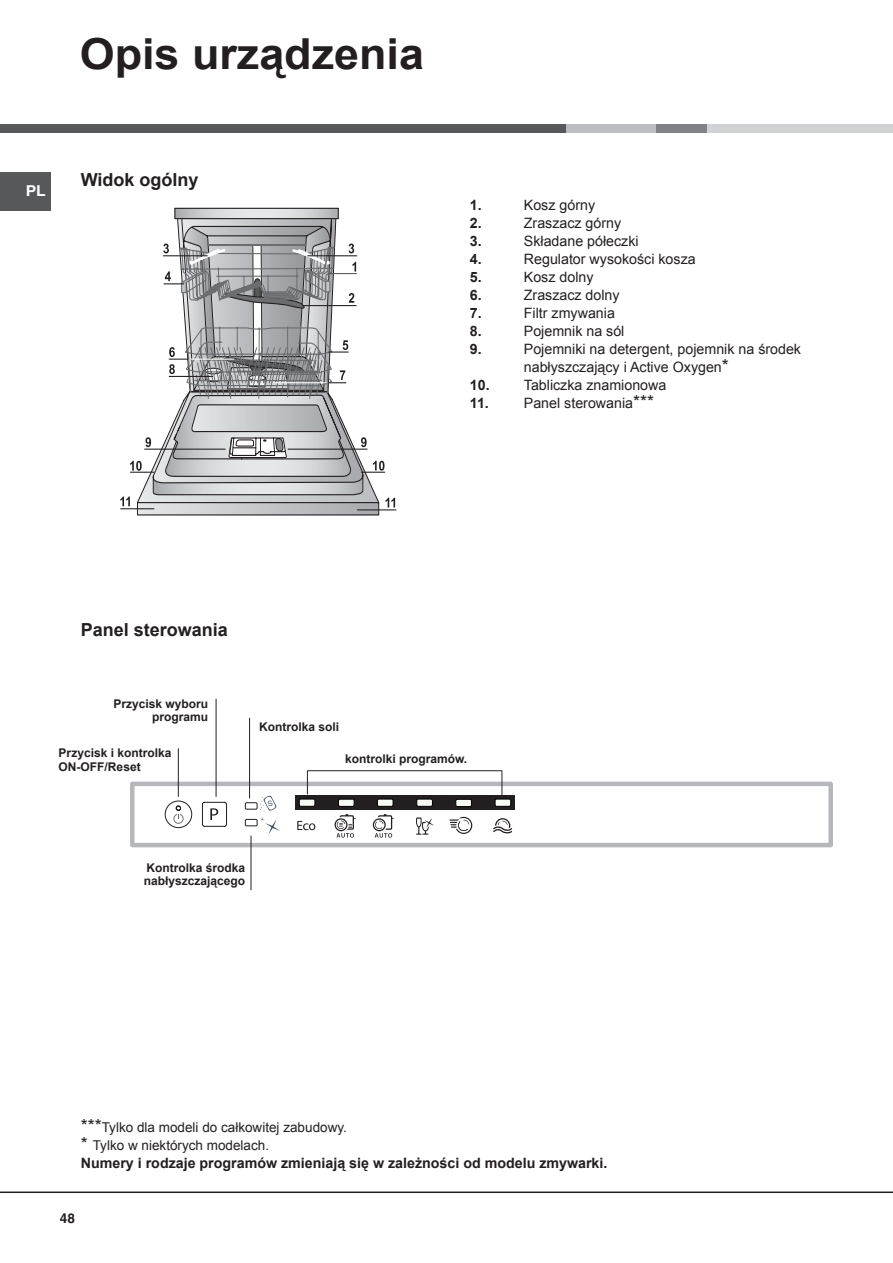
<style>
.page{position:relative;width:893px;height:1263px;background:#fff}
.page>*{position:absolute;margin:0;border:0;box-sizing:border-box;transform-origin:0 0}
.HEAD_1{font:700 42.75px "Arial";color:#231f20;scale:1.05 1}
.HEAD_2{font:700 18px "Arial";color:#231f20}
.t1{font:700 15px "Helvetica";color:#fff;scale:1.05 1}
.BODY_TEXT{font:14.25px/18px "Arial";color:#231f20}
.BODY_TEXT-2{font:700 14.25px "Arial";color:#231f20}
.BODY_TEXT-3{font:13.5px "Arial";color:#231f20}
.t2{font:700 13.5px "Helvetica";color:#231f20}
.BODY_TEXT-4{font:700 12px/13.5px "Arial";color:#231f20}
.Normale{font:700 12px "Arial";color:#231f20}
.s1{font-size:18px}
.s2{font-weight:700}
</style>
<div class="page">
<div style="left:0;top:172px;width:51px;height:38px;background:#57585a"></div>
<hr style="left:0;top:1191px;width:893px;height:2px;background:#231f20">
<div style="left:0;top:124px;width:893px;height:9px;background:#57585a"></div>
<div style="left:566px;top:124px;width:90px;height:9px;background:#bcbdc0"></div>
<div style="left:656px;top:124px;width:51px;height:9px;background:#808285"></div>
<div style="left:707px;top:124px;width:186px;height:9px;background:#d1d2d4"></div>
<svg style="left:176px;top:210px;width:161px;height:4px"></svg>
<div style="left:174px;top:208px;width:165px;height:11px;border:1px solid #231f20"></div>
<hr style="left:357px;top:510px;width:39px;height:1px;background:#231f20">
<svg style="left:120px;top:214px;width:275px;height:301px"></svg>
<div style="left:130px;top:782px;width:703px;height:65px;border:4px solid #b6b7bb"></div>
<svg style="left:245px;top:795px;width:35px;height:39px"></svg>
<svg style="left:165px;top:801px;width:62px;height:27px"></svg>
<div style="left:295px;top:795px;width:220px;height:15px;background:#231f20"></div>
<div style="left:495px;top:799px;width:16px;height:7px;background:#f7fbf5;border-radius:2px"></div>
<div style="left:495px;top:799px;width:16px;height:7px;border:1px solid #000001;border-radius:2px"></div>
<div style="left:456px;top:799px;width:15px;height:7px;background:#f7fbf5;border-radius:2px"></div>
<div style="left:456px;top:799px;width:16px;height:8px;border:1px solid #000001;border-radius:2px"></div>
<div style="left:417px;top:799px;width:15px;height:7px;background:#f7fbf5;border-radius:2px"></div>
<div style="left:417px;top:799px;width:16px;height:7px;border:1px solid #000001;border-radius:2px"></div>
<div style="left:377px;top:799px;width:16px;height:7px;background:#f7fbf5;border-radius:2px"></div>
<div style="left:377px;top:799px;width:16px;height:7px;border:1px solid #000001;border-radius:2px"></div>
<div style="left:338px;top:799px;width:16px;height:7px;background:#f7fbf5;border-radius:2px"></div>
<div style="left:338px;top:799px;width:16px;height:7px;border:1px solid #000001;border-radius:2px"></div>
<div style="left:299px;top:799px;width:16px;height:7px;background:#f7fbf5;border-radius:2px"></div>
<div style="left:299px;top:799px;width:16px;height:7px;border:1px solid #000001;border-radius:2px"></div>
<svg style="left:334px;top:814px;width:22px;height:24px"></svg>
<svg style="left:373px;top:814px;width:21px;height:24px"></svg>
<svg style="left:449px;top:817px;width:23px;height:17px"></svg>
<svg style="left:297px;top:821px;width:18px;height:9px"></svg>
<svg style="left:416px;top:817px;width:17px;height:18px"></svg>
<svg style="left:493px;top:818px;width:19px;height:16px"></svg>
<hr style="left:216px;top:699px;width:1px;height:98px;background:#231f20">
<hr style="left:249px;top:718px;width:1px;height:80px;background:#231f20">
<hr style="left:178px;top:748px;width:1px;height:49px;background:#231f20">
<hr style="left:251px;top:836px;width:1px;height:54px;background:#231f20">
<svg style="left:502px;top:771px;width:1px;height:24px"></svg>
<svg style="left:307px;top:771px;width:1px;height:23px"></svg>
<hr style="left:307px;top:770px;width:195px;height:1px;background:#231f20">
<p class="HEAD_1" style="left:80px;top:26px;width:329px">Opis urządzenia</p>
<p class="t1" style="left:26px;top:182px;width:21px">PL</p>
<p class="HEAD_2" style="left:81px;top:168px;width:119px">Widok ogólny</p>
<p class="BODY_TEXT-2" style="left:470px;top:195px;width:13px">1.</p>
<p class="BODY_TEXT" style="left:524px;top:196px;width:73px">Kosz górny</p>
<p class="BODY_TEXT-2" style="left:470px;top:213px;width:13px">2.</p>
<p class="BODY_TEXT" style="left:524px;top:214px;width:99px">Zraszacz górny</p>
<p class="BODY_TEXT-2" style="left:470px;top:231px;width:13px">3.</p>
<p class="BODY_TEXT" style="left:524px;top:232px;width:116px">Składane półeczki</p>
<p class="BODY_TEXT-2" style="left:470px;top:249px;width:13px">4.</p>
<p class="BODY_TEXT" style="left:524px;top:250px;width:173px">Regulator wysokości kosza</p>
<p class="BODY_TEXT-2" style="left:470px;top:267px;width:13px">5.</p>
<p class="BODY_TEXT" style="left:524px;top:268px;width:71px">Kosz dolny</p>
<p class="BODY_TEXT-2" style="left:470px;top:285px;width:13px">6.</p>
<p class="BODY_TEXT" style="left:524px;top:286px;width:97px">Zraszacz dolny</p>
<p class="BODY_TEXT-2" style="left:470px;top:303px;width:13px">7.</p>
<p class="BODY_TEXT" style="left:524px;top:304px;width:93px">Filtr zmywania</p>
<p class="BODY_TEXT-2" style="left:470px;top:321px;width:13px">8.</p>
<p class="BODY_TEXT" style="left:524px;top:322px;width:102px">Pojemnik na sól</p>
<p class="BODY_TEXT-2" style="left:470px;top:339px;width:13px">9.</p>
<p class="BODY_TEXT" style="left:524px;top:340px;width:279px">Pojemniki na detergent, pojemnik na środek nabłyszczający i Active Oxygen<span class="s1">*</span></p>
<p class="BODY_TEXT" style="left:470px;top:376px;width:198px"><span class="s2">10.</span> Tabliczka znamionowa</p>
<p class="BODY_TEXT-2" style="left:470px;top:393px;width:21px">11.</p>
<p class="BODY_TEXT" style="left:524px;top:394px;width:132px">Panel sterowania<span class="s1">***</span></p>
<p class="HEAD_2" style="left:81px;top:617px;width:149px">Panel sterowania</p>
<p class="BODY_TEXT-4" style="left:113px;top:697px;width:96px;text-align:right">Przycisk wyboru programu</p>
<p class="BODY_TEXT-4" style="left:259px;top:721px;width:82px">Kontrolka soli</p>
<p class="BODY_TEXT-4" style="left:59px;top:747px;width:114px">Przycisk i kontrolka<br>ON-OFF/Reset</p>
<p class="Normale" style="left:345px;top:751px;width:124px">kontrolki programów.</p>
<p class="BODY_TEXT-4" style="left:144px;top:861px;width:103px">Kontrolka środka nabłyszczającego</p>
<p class="BODY_TEXT-3" style="left:81px;top:1118px;width:268px"><span class="s1">***</span>Tylko dla modeli do całkowitej zabudowy.</p>
<p class="BODY_TEXT-3" style="left:81px;top:1136px;width:190px"><span class="s1">*</span> Tylko w niektórych modelach.</p>
<p class="BODY_TEXT-2" style="left:81px;top:1154px;width:528px">Numery i rodzaje programów zmieniają się w zależności od modelu zmywarki.</p>
<p class="t2" style="left:60px;top:1209px;width:17px">48</p>
</div>
